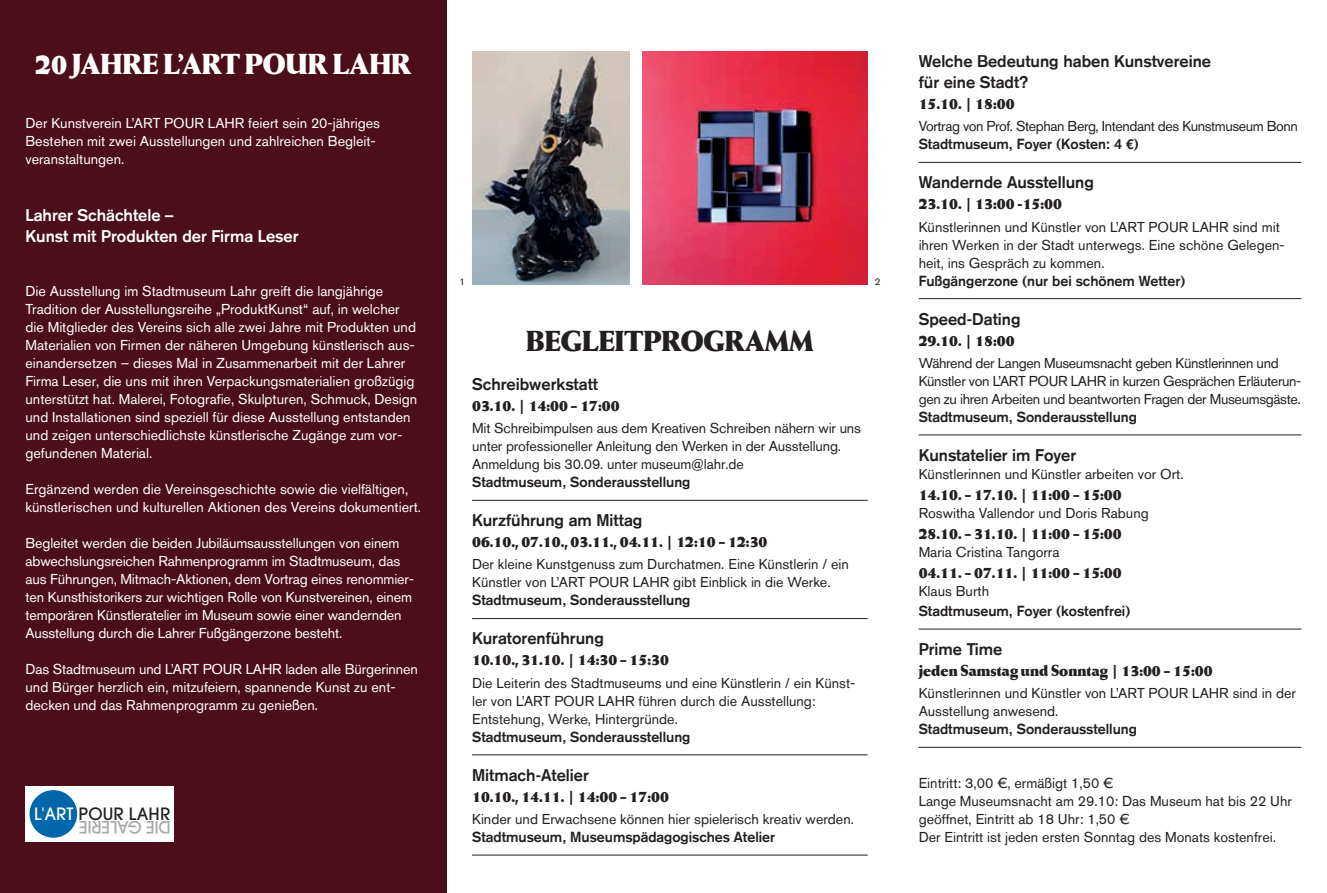
<style>
.page{position:relative;width:1327px;height:893px;background:#fff}
.page>*{position:absolute;margin:0;border:0;box-sizing:border-box;transform-origin:0 0}
.t1{font:700 expanded 30px "Weiss Ant URWD";color:#fff}
.t2{font:700 expanded 30px "Weiss Ant URWD";color:#231f20}
.t3{font:500 18.75px "Avant Garde Gothic Itc T";letter-spacing:.01em;color:#231f20}
.t4{font:500 18.75px "Avant Garde Gothic Itc T";color:#a8a9ad}
.t5{font:700 expanded 16.5px "Weiss Ant URWD";color:#231f20}
.t6{font:700 16.5px/21px "Akzidenz Grotesk CE";color:#231f20}
.t7{font:700 16.5px/21px "Akzidenz Grotesk CE";color:#fff}
.t8{font:14.25px/18px "Akzidenz Grotesk BQ";color:#fff}
.t9{font:14.25px/18px "Akzidenz Grotesk BQ";color:#231f20}
.t10{font:700 14.25px "Akzidenz Grotesk CE";color:#231f20}
.t11{font:14.25px/18px "Akzidenz Grotesk BQ";letter-spacing:-.025em;color:#231f20}
.t12{font:14.25px "Akzidenz Grotesk BQ";letter-spacing:-.03em;color:#231f20}
.t13{font:9.75px "Akzidenz Grotesk BQ";color:#231f20}
.s1{color:#fff}
</style>
<div class="page">
<div style="left:0;top:0;width:446px;height:893px;background:#4d0e1c"></div>
<div style="left:26px;top:787px;width:148px;height:55px;background:#fff"></div>
<div style="left:30px;top:790px;width:47px;height:48px;background:#0067aa;border-radius:50%"></div>
<img style="left:472px;top:51px;width:157px;height:234px">
<img style="left:642px;top:51px;width:225px;height:234px">
<hr style="left:472px;top:500px;width:395px;height:1px;background:#231f20">
<hr style="left:472px;top:618px;width:395px;height:1px;background:#231f20">
<hr style="left:472px;top:754px;width:395px;height:1px;background:#231f20">
<hr style="left:472px;top:855px;width:395px;height:1px;background:#231f20">
<hr style="left:918px;top:162px;width:383px;height:1px;background:#231f20">
<hr style="left:918px;top:298px;width:383px;height:1px;background:#231f20">
<hr style="left:918px;top:435px;width:383px;height:1px;background:#231f20">
<hr style="left:918px;top:629px;width:383px;height:1px;background:#231f20">
<hr style="left:918px;top:747px;width:383px;height:1px;background:#231f20">
<h1 class="t1" style="left:35px;top:45px;width:378px">20 JAHRE L’ART POUR LAHR</h1>
<p class="t8" style="left:26px;top:113px;width:356px">Der Kunstverein L’ART POUR LAHR feiert sein 20-jähriges<br>Bestehen mit zwei Ausstellungen und zahlreichen Begleit&shy;veranstaltungen.</p>
<p class="t7" style="left:26px;top:204px;width:274px">Lahrer Schächtele –<br>Kunst mit Produkten der Firma Leser</p>
<p class="t8" style="left:26px;top:281px;width:393px">Die Ausstellung im Stadtmuseum Lahr greift die langjährige Tradition der Ausstellungsreihe „ProduktKunst“ auf, in welcher die Mitglieder des Vereins sich alle zwei Jahre mit Produkten und Materialien von Firmen der näheren Umgebung künstlerisch aus&shy;einandersetzen – dieses Mal in Zusammenarbeit mit der Lahrer Firma Leser, die uns mit ihren Verpackungsmaterialien großzügig unterstützt hat. Malerei, Fotografie, Skulpturen, Schmuck, Design und Installationen sind speziell für diese Ausstellung entstanden und zeigen unterschiedlichste künstlerische Zugänge zum vor&shy;gefundenen Material.</p>
<p class="t8" style="left:26px;top:479px;width:397px">Ergänzend werden die Vereinsgeschichte sowie die vielfältigen, künstlerischen und kulturellen Aktionen des Vereins dokumentiert.</p>
<p class="t8" style="left:26px;top:533px;width:390px">Begleitet werden die beiden Jubiläumsausstellungen von einem abwechslungsreichen Rahmenprogramm im Stadtmuseum, das aus Führungen, Mitmach-Aktionen, dem Vortrag eines renommier&shy;ten Kunsthistorikers zur wichtigen Rolle von Kunstvereinen, einem temporären Künstleratelier im Museum sowie einer wandernden Ausstellung durch die Lahrer Fußgängerzone besteht.</p>
<p class="t8" style="left:26px;top:659px;width:394px">Das Stadtmuseum und L’ART POUR LAHR laden alle Bürgerinnen und Bürger herzlich ein, mitzufeiern, spannende Kunst zu ent&shy;decken und das Rahmenprogramm zu genießen.</p>
<h2 class="t3" style="left:34px;top:803px;width:138px"><span class="s1">L'ART</span> POUR LAHR</h2>
<h2 class="t4" style="left:171px;top:838px;width:93px;rotate:-180deg">D EI G LA E IR E</h2>
<p class="t13" style="left:459px;top:276px;width:7px">1</p>
<p class="t13" style="left:874px;top:276px;width:7px">2</p>
<h1 class="t2" style="left:526px;top:322px;width:289px">BEGLEITPROGRAMM</h1>
<p class="t6" style="left:472px;top:374px;width:127px">Schreibwerkstatt</p>
<p class="t5" style="left:472px;top:395px;width:149px">03.10. | 14:00 – 17:00</p>
<p class="t9" style="left:472px;top:419px;width:390px">Mit Schreibimpulsen aus dem Kreativen Schreiben nähern wir uns unter professioneller Anleitung den Werken in der Ausstellung.<br>Anmeldung bis 30.09. unter museum@lahr.de</p>
<p class="t10" style="left:472px;top:473px;width:220px">Stadtmuseum, Sonderausstellung</p>
<p class="t6" style="left:472px;top:510px;width:172px">Kurzführung am Mittag</p>
<p class="t5" style="left:472px;top:531px;width:297px">06.10., 07.10., 03.11., 04.11. | 12:10 – 12:30</p>
<p class="t9" style="left:472px;top:555px;width:378px">Der kleine Kunstgenuss zum Durchatmen. Eine Künstlerin / ein<br>Künstler von L’ART POUR LAHR gibt Einblick in die Werke.</p>
<p class="t10" style="left:472px;top:592px;width:220px">Stadtmuseum, Sonderausstellung</p>
<p class="t6" style="left:472px;top:628px;width:133px">Kuratorenführung</p>
<p class="t5" style="left:472px;top:649px;width:198px">10.10., 31.10. | 14:30 – 15:30</p>
<p class="t9" style="left:472px;top:674px;width:385px">Die Leiterin des Stadtmuseums und eine Künstlerin / ein Künst&shy;ler von L’ART POUR LAHR führen durch die Ausstellung:<br>Entstehung, Werke, Hintergründe.</p>
<p class="t10" style="left:472px;top:728px;width:220px">Stadtmuseum, Sonderausstellung</p>
<p class="t6" style="left:472px;top:764px;width:118px">Mitmach-Atelier</p>
<p class="t5" style="left:472px;top:786px;width:198px">10.10., 14.11. | 14:00 – 17:00</p>
<p class="t9" style="left:472px;top:810px;width:383px">Kinder und Erwachsene können hier spielerisch kreativ werden.</p>
<p class="t10" style="left:472px;top:828px;width:305px">Stadtmuseum, Museumspädagogisches Atelier</p>
<p class="t6" style="left:918px;top:51px;width:294px">Welche Bedeutung haben Kunstvereine für eine Stadt?</p>
<p class="t5" style="left:918px;top:93px;width:97px">15.10. | 18:00</p>
<p class="t12" style="left:918px;top:118px;width:381px">Vortrag von Prof. Stephan Berg, Intendant des Kunstmuseum Bonn</p>
<p class="t10" style="left:918px;top:135px;width:222px">Stadtmuseum, Foyer (Kosten: 4 €)</p>
<p class="t6" style="left:918px;top:172px;width:177px">Wandernde Ausstellung</p>
<p class="t5" style="left:918px;top:193px;width:145px">23.10. | 13:00 -15:00</p>
<p class="t9" style="left:918px;top:217px;width:368px">Künstlerinnen und Künstler von L’ART POUR LAHR sind mit ihren Werken in der Stadt unterwegs. Eine schöne Gelegen&shy;heit, ins Gespräch zu kommen.</p>
<p class="t10" style="left:918px;top:272px;width:268px">Fußgängerzone (nur bei schönem Wetter)</p>
<p class="t6" style="left:918px;top:308px;width:103px">Speed-Dating</p>
<p class="t5" style="left:918px;top:330px;width:97px">29.10. | 18:00</p>
<p class="t11" style="left:918px;top:354px;width:384px">Während der Langen Museumsnacht geben Künstlerinnen und<br>Künstler von L’ART POUR LAHR in kurzen Gesprächen Erläuterun&shy;gen zu ihren Arbeiten und beantworten Fragen der Museumsgäste.</p>
<p class="t10" style="left:918px;top:408px;width:220px">Stadtmuseum, Sonderausstellung</p>
<p class="t6" style="left:918px;top:445px;width:159px">Kunstatelier im Foyer</p>
<p class="t9" style="left:918px;top:465px;width:266px">Künstlerinnen und Künstler arbeiten vor Ort.</p>
<p class="t5" style="left:918px;top:484px;width:205px">14.10. – 17.10. | 11:00 – 15:00</p>
<p class="t9" style="left:918px;top:504px;width:232px">Roswitha Vallendor und Doris Rabung</p>
<p class="t5" style="left:918px;top:523px;width:205px">28.10. – 31.10. | 11:00 – 15:00</p>
<p class="t9" style="left:918px;top:543px;width:142px">Maria Cristina Tangorra</p>
<p class="t5" style="left:918px;top:562px;width:205px">04.11. – 07.11. | 11:00 – 15:00</p>
<p class="t9" style="left:918px;top:582px;width:72px">Klaus Burth</p>
<p class="t10" style="left:918px;top:602px;width:213px">Stadtmuseum, Foyer (kostenfrei)</p>
<p class="t6" style="left:918px;top:639px;width:85px">Prime Time</p>
<p class="t5" style="left:918px;top:660px;width:295px">jeden Samstag und Sonntag | 13:00 – 15:00</p>
<p class="t9" style="left:918px;top:684px;width:379px">Künstlerinnen und Künstler von L’ART POUR LAHR sind in der<br>Ausstellung anwesend.</p>
<p class="t10" style="left:918px;top:720px;width:220px">Stadtmuseum, Sonderausstellung</p>
<p class="t9" style="left:918px;top:774px;width:375px">Eintritt: 3,00 €, ermäßigt 1,50 €<br>Lange Museumsnacht am 29.10: Das Museum hat bis 22 Uhr geöffnet, Eintritt ab 18 Uhr: 1,50 €<br>Der Eintritt ist jeden ersten Sonntag des Monats kostenfrei.</p>
</div>
